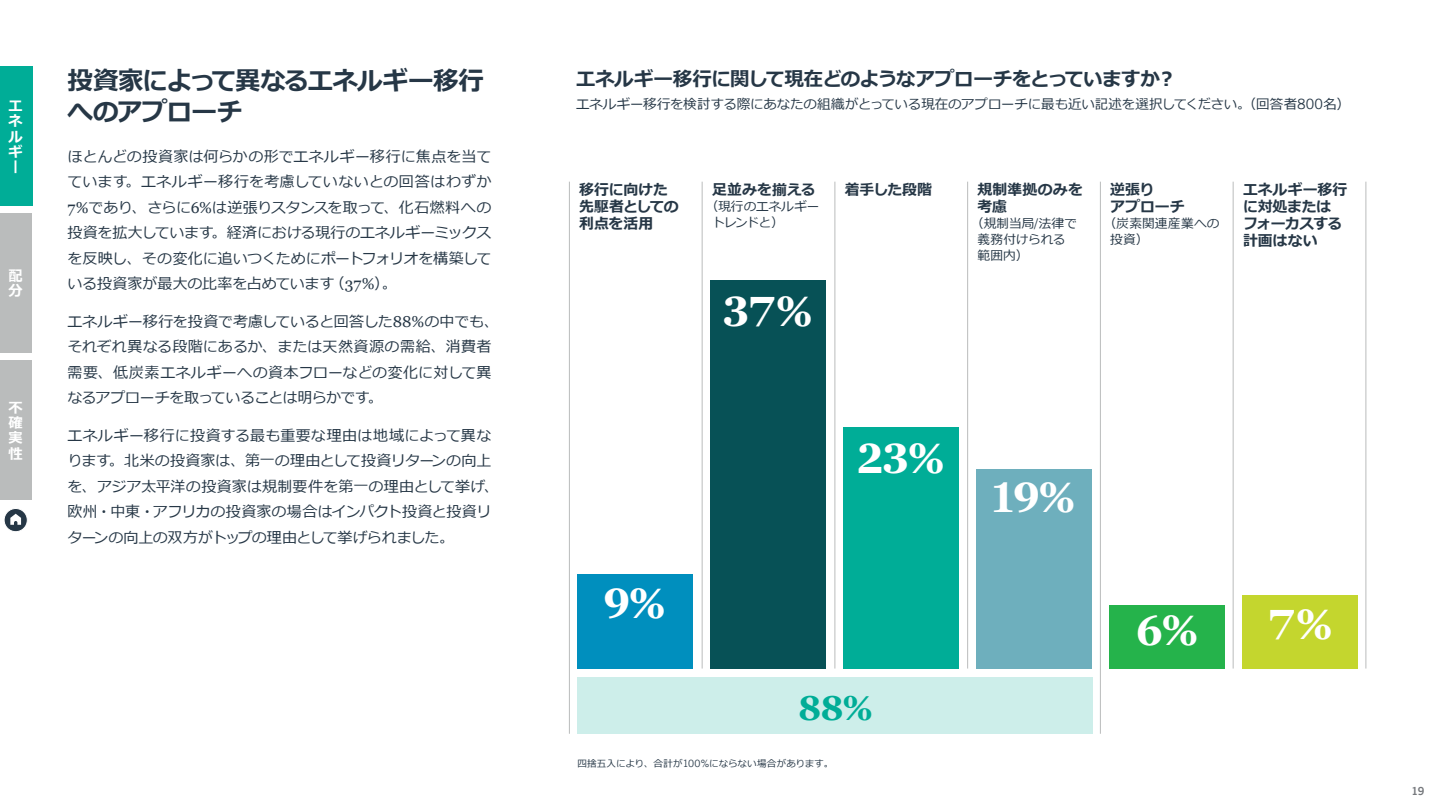
<style>
.page{position:relative;width:1440px;height:810px;background:#fff}
.page>*{position:absolute;margin:0;border:0;box-sizing:border-box;transform-origin:0 0}
.t1{font:700 42px "Georgia Pro";color:#fff}
.t2{font:700 34.65px "Georgia";color:#00ad97}
.t3{font:700 25.5px/31.5px "Meiryo";letter-spacing:-.025em;color:#263746}
.t4{font:700 19.5px "Meiryo";letter-spacing:-.025em;color:#263746}
.t5{font:15px/25.5px "Meiryo";letter-spacing:-.005em;color:#263746}
.t6{font:700 14.85px/17px "Meiryo";letter-spacing:-.005em;color:#263746}
.t7{font:700 14.25px/15.3px "Meiryo";color:#fff;text-align:justify}
.t8{font:13.5px "Meiryo";letter-spacing:-.01em;color:#263746}
.t9{font:12.6px/15.9px "Meiryo";letter-spacing:.01em;color:#263746}
.t10{font:12.6px/15.9px "Meiryo";letter-spacing:-.01em;color:#263746}
.Appendix{font:700 11.25px "News Gothic BT";color:#75787c}
.t11{font:9.6px "Meiryo";letter-spacing:.01em;color:#263746}
.s1{font-family:"Georgia";font-size:15.75px}
.s2{font-family:"News Gothic BT";font-size:14.1px}
.s3{font-family:"News Gothic BT";font-size:13.35px}
.s4{font-family:"News Gothic BT";font-size:10.05px}
</style>
<div class="page">
<hr style="left:569px;top:182px;width:1px;height:552px;background:#babcbc">
<hr style="left:702px;top:182px;width:1px;height:487px;background:#babcbc">
<hr style="left:835px;top:182px;width:1px;height:487px;background:#babcbc">
<hr style="left:967px;top:182px;width:1px;height:487px;background:#babcbc">
<hr style="left:1100px;top:182px;width:1px;height:552px;background:#babcbc">
<hr style="left:1233px;top:182px;width:1px;height:487px;background:#babcbc">
<hr style="left:1366px;top:182px;width:1px;height:487px;background:#babcbc">
<div style="left:578px;top:574px;width:115px;height:95px;background:#008fbe"></div>
<div style="left:711px;top:280px;width:115px;height:389px;background:#075156"></div>
<div style="left:844px;top:427px;width:115px;height:242px;background:#00ad97"></div>
<div style="left:977px;top:469px;width:115px;height:200px;background:#6eafbd"></div>
<div style="left:1109px;top:606px;width:116px;height:63px;background:#25b34b"></div>
<div style="left:1242px;top:595px;width:116px;height:74px;background:#c4d62e"></div>
<div style="left:577px;top:678px;width:516px;height:56px;background:#cdeeea"></div>
<svg style="left:4px;top:508px;width:23px;height:24px"></svg>
<div style="left:4px;top:508px;width:24px;height:24px;border:1px solid #fff;border-radius:50%"></div>
<svg style="left:10px;top:514px;width:11px;height:11px"></svg>
<div style="left:0;top:361px;width:32px;height:139px;background:#babcbc"></div>
<div style="left:0;top:214px;width:32px;height:139px;background:#babcbc"></div>
<div style="left:0;top:67px;width:32px;height:139px;background:#00ad97"></div>
<p class="t7" style="left:9px;top:99px;width:16px">エネルギー</p>
<p class="t7" style="left:9px;top:269px;width:16px">配分</p>
<p class="t7" style="left:9px;top:401px;width:16px">不確実性</p>
<p class="t3" style="left:68px;top:66px;width:418px">投資家によって異なるエネルギー移行へのアプローチ</p>
<p class="t5" style="left:68px;top:144px;width:425px;text-align:justify">ほとんどの投資家は何らかの形でエネルギー移行に焦点を当てています。エネルギー移行を考慮していないとの回答はわずか<span class="s1">7%</span>であり、さらに<span class="s1">6%</span>は逆張りスタンスを取って、化石燃料への投資を拡大しています。経済における現行のエネルギーミックスを反映し、その変化に追いつくためにポートフォリオを構築している投資家が最大の比率を占めています（<span class="s1">37%</span>）。</p>
<p class="t5" style="left:68px;top:309px;width:433px">エネルギー移行を投資で考慮していると回答した<span class="s1">88%</span>の中でも、それぞれ異なる段階にあるか、または天然資源の需給、消費者需要、低炭素エネルギーへの資本フローなどの変化に対して異なるアプローチを取っていることは明らかです。</p>
<p class="t5" style="left:68px;top:423px;width:433px">エネルギー移行に投資する最も重要な理由は地域によって異なります。北米の投資家は、第一の理由として投資リターンの向上を、アジア太平洋の投資家は規制要件を第一の理由として挙げ、欧州・中東・アフリカの投資家の場合はインパクト投資と投資リターンの向上の双方がトップの理由として挙げられました。</p>
<p class="t4" style="left:576px;top:65px;width:602px">エネルギー移行に関して現在どのようなアプローチをとっていますか？</p>
<p class="t8" style="left:576px;top:94px;width:776px">エネルギー移行を検討する際にあなたの組織がとっている現在のアプローチに最も近い記述を選択してください。（回答者<span class="s2">800</span>名）</p>
<p class="t6" style="left:579px;top:182px;width:101px">移行に向けた先駆者としての利点を活用</p>
<p class="t6" style="left:712px;top:182px;width:105px">足並みを揃える</p>
<p class="t10" style="left:712px;top:199px;width:109px;text-indent:-6px">（現行のエネルギートレンドと）</p>
<p class="t1" style="left:722px;top:287px;width:92px">37%</p>
<p class="t6" style="left:845px;top:182px;width:89px">着手した段階</p>
<p class="t6" style="left:978px;top:182px;width:107px">規制準拠のみを考慮</p>
<p class="t9" style="left:978px;top:216px;width:101px;text-indent:-6px">（規制当局<span class="s3">/</span>法律で義務付けられる範囲内）</p>
<p class="t6" style="left:1110px;top:182px;width:76px">逆張り<br>アプローチ</p>
<p class="t9" style="left:1110px;top:216px;width:111px;text-indent:-6px">（炭素関連産業への投資）</p>
<p class="t6" style="left:1243px;top:182px;width:106px">エネルギー移行に対処またはフォーカスする計画はない</p>
<p class="t1" style="left:603px;top:580px;width:64px">9%</p>
<p class="t1" style="left:857px;top:434px;width:90px">23%</p>
<p class="t2" style="left:798px;top:682px;width:76px">88%</p>
<p class="t11" style="left:577px;top:757px;width:258px">四捨五入により、合計が<span class="s4">100%</span>にならない場合があります。</p>
<p class="t1" style="left:989px;top:474px;width:88px">19%</p>
<p class="t1" style="left:1136px;top:607px;width:64px">6%</p>
<p class="t1" style="left:1268px;top:601px;width:66px">7%</p>
<p class="Appendix" style="left:1411px;top:784px;width:15px">19</p>
</div>
